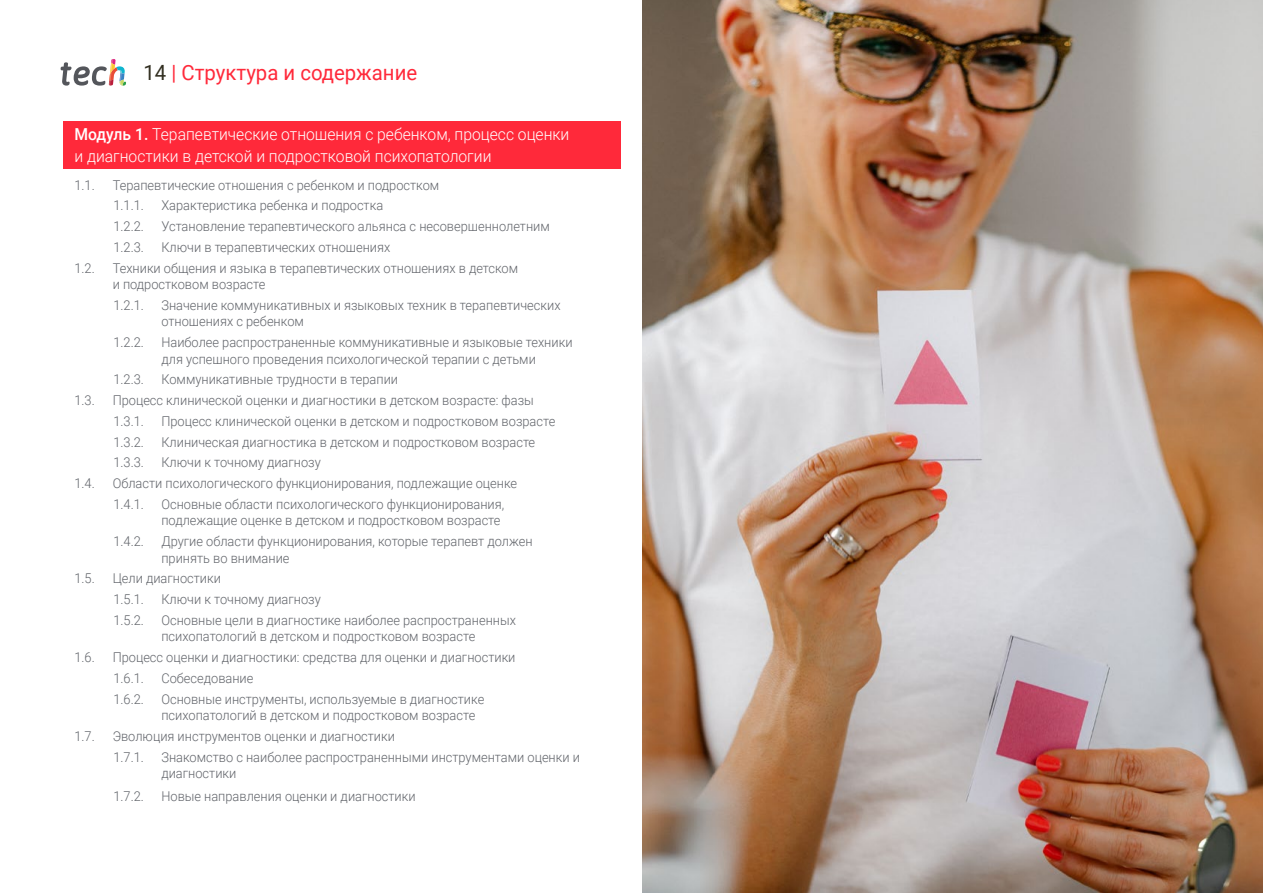
<style>
.page{position:relative;width:1263px;height:893px;background:#fff}
.page>*{position:absolute;margin:0;border:0;box-sizing:border-box;transform-origin:0 0}
.t1{font:21px "Roboto";color:#ff293a}
.t2{font:300 16.5px/22.5px "Roboto";color:#fff;scale:.95 1}
.t3{font:300 13.5px/16.5px "Roboto";color:#61646a;scale:.95 1}
.s1{color:#312e20}
.s2{font-weight:500}
</style>
<div class="page">
<div style="left:63px;top:121px;width:558px;height:48px;background:#ff293a"></div>
<svg style="left:61px;top:59px;width:65px;height:27px"></svg>
<img style="left:642px;top:0;width:621px;height:893px">
<h1 class="t1" style="left:144px;top:57px;width:275px"><span class="s1">14</span> | Структура и содержание</h1>
<p class="t2" style="left:74px;top:122px;width:523px"><span class="s2">Модуль 1.</span> Терапевтические отношения с ребенком, процесс оценки и диагностики в детской и подростковой психопатологии</p>
<p class="t3" style="left:74px;top:176px;width:23px">1.1.</p>
<p class="t3" style="left:113px;top:174px;width:345px;line-height:20.7px">Терапевтические отношения с ребенком и подростком<br>1.1.1.</p>
<p class="t3" style="left:161px;top:197px;width:235px">Характеристика ребенка и подростка</p>
<p class="t3" style="left:113px;top:218px;width:34px">1.2.2.</p>
<p class="t3" style="left:161px;top:218px;width:410px">Установление терапевтического альянса с несовершеннолетним</p>
<p class="t3" style="left:113px;top:238px;width:34px">1.2.3.</p>
<p class="t3" style="left:161px;top:238px;width:242px">Ключи в терапевтических отношениях</p>
<p class="t3" style="left:74px;top:259px;width:23px">1.2.</p>
<p class="t3" style="left:113px;top:259px;width:428px">Техники общения и языка в терапевтических отношениях в детском и подростковом возрасте</p>
<p class="t3" style="left:113px;top:296px;width:34px">1.2.1.</p>
<p class="t3" style="left:161px;top:296px;width:422px">Значение коммуникативных и языковых техник в терапевтических отношениях с ребенком</p>
<p class="t3" style="left:113px;top:334px;width:34px">1.2.2.</p>
<p class="t3" style="left:161px;top:334px;width:434px">Наиболее распространенные коммуникативные и языковые техники для успешного проведения психологической терапии с детьми</p>
<p class="t3" style="left:113px;top:371px;width:34px">1.2.3.</p>
<p class="t3" style="left:161px;top:371px;width:251px">Коммуникативные трудности в терапии</p>
<p class="t3" style="left:74px;top:392px;width:23px">1.3.</p>
<p class="t3" style="left:113px;top:389px;width:445px;line-height:20.7px">Процесс клинической оценки и диагностики в детском возрасте: фазы<br>1.3.1.</p>
<p class="t3" style="left:161px;top:412px;width:416px">Процесс клинической оценки в детском и подростковом возрасте</p>
<p class="t3" style="left:113px;top:433px;width:34px">1.3.2.</p>
<p class="t3" style="left:161px;top:433px;width:395px">Клиническая диагностика в детском и подростковом возрасте</p>
<p class="t3" style="left:113px;top:454px;width:34px">1.3.3.</p>
<p class="t3" style="left:161px;top:454px;width:169px">Ключи к точному диагнозу</p>
<p class="t3" style="left:74px;top:475px;width:23px">1.4.</p>
<p class="t3" style="left:113px;top:472px;width:427px;line-height:20.7px">Области психологического функционирования, подлежащие оценке<br>1.4.1.</p>
<p class="t3" style="left:161px;top:495px;width:362px">Основные области психологического функционирования, подлежащие оценке в детском и подростковом возрасте</p>
<p class="t3" style="left:113px;top:533px;width:34px">1.4.2.</p>
<p class="t3" style="left:161px;top:533px;width:392px">Другие области функционирования, которые терапевт должен принять во внимание</p>
<p class="t3" style="left:74px;top:570px;width:23px">1.5.</p>
<p class="t3" style="left:113px;top:568px;width:115px;line-height:20.7px">Цели диагностики<br>1.5.1.</p>
<p class="t3" style="left:161px;top:591px;width:169px">Ключи к точному диагнозу</p>
<p class="t3" style="left:113px;top:611px;width:34px">1.5.2.</p>
<p class="t3" style="left:161px;top:611px;width:375px">Основные цели в диагностике наиболее распространенных психопатологий в детском и подростковом возрасте</p>
<p class="t3" style="left:74px;top:649px;width:23px">1.6.</p>
<p class="t3" style="left:113px;top:646px;width:425px;line-height:20.7px">Процесс оценки и диагностики: средства для оценки и диагностики<br>1.6.1.</p>
<p class="t3" style="left:161px;top:669px;width:98px">Собеседование</p>
<p class="t3" style="left:113px;top:690px;width:34px">1.6.2.</p>
<p class="t3" style="left:161px;top:690px;width:341px">Основные инструменты, используемые в диагностике психопатологий в детском и подростковом возрасте</p>
<p class="t3" style="left:74px;top:727px;width:23px">1.7.</p>
<p class="t3" style="left:113px;top:725px;width:299px;line-height:20.7px">Эволюция инструментов оценки и диагностики<br>1.7.1.</p>
<p class="t3" style="left:161px;top:748px;width:442px">Знакомство с наиболее распространенными инструментами оценки и диагностики</p>
<p class="t3" style="left:113px;top:787px;width:34px">1.7.2.</p>
<p class="t3" style="left:161px;top:787px;width:269px">Новые направления оценки и диагностики</p>
</div>
